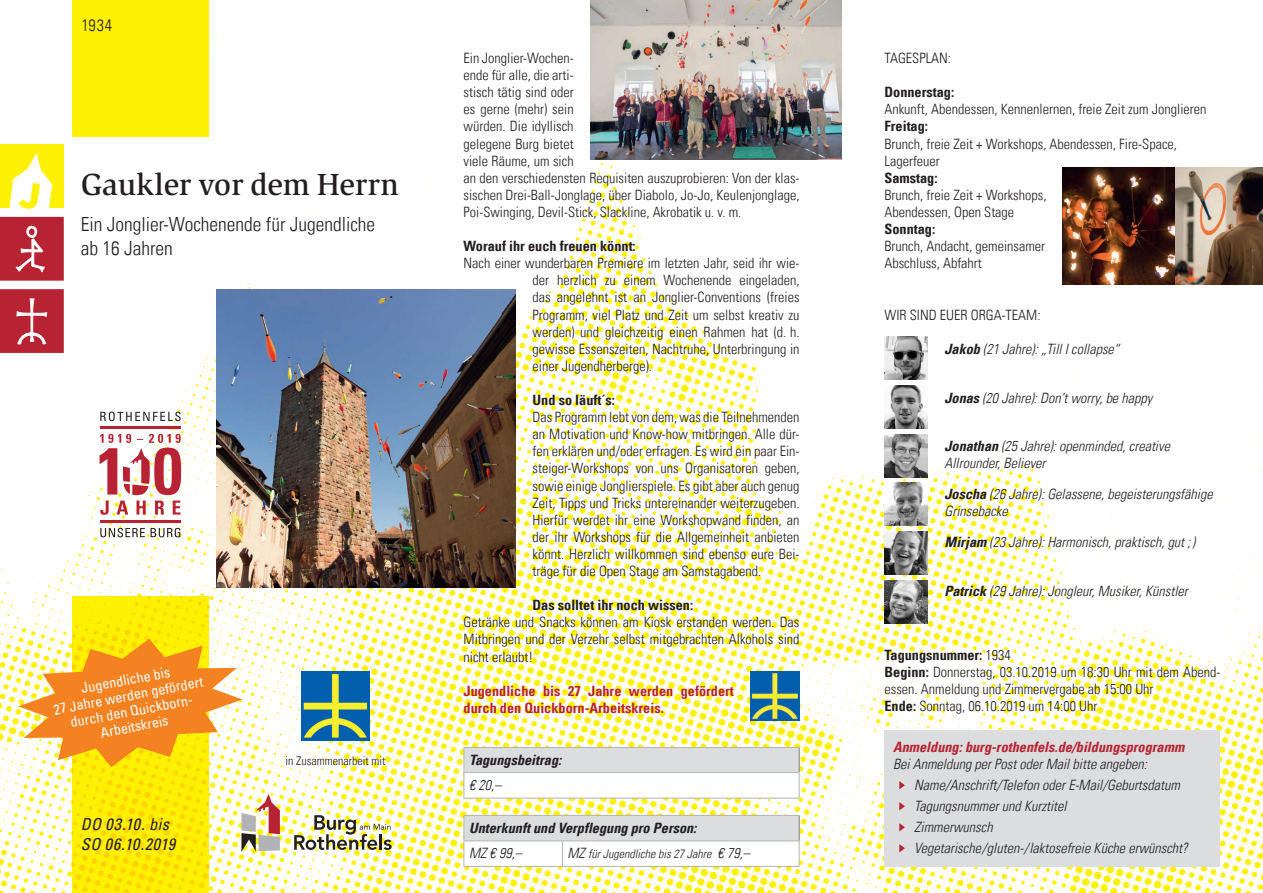
<style>
.page{position:relative;width:1263px;height:893px;background:#fff}
.page>*{position:absolute;margin:0;border:0;box-sizing:border-box;transform-origin:0 0}
.t1{font:500 31.35px "Slimbach";letter-spacing:.005em;color:#231f20}
.t2{font:300 condensed 19.5px/24px "Univers LT";color:#231f20}
.t3{font:italic condensed 16.5px/19.5px "Univers LT";letter-spacing:.025em;color:#231f20}
.t4{font:300 condensed 16.5px "Univers LT";color:#231f20}
.t5{font:300 condensed 14.25px/17.1px "Univers LT";color:#231f20}
.t6{font:italic 300 condensed 14.25px/21px "Univers LT";color:#231f20}
.t7{font:700 condensed 14.25px "Univers LT";color:#231f20}
.t8{font:700 condensed 14.25px/17.1px "Univers LT";color:#b72332}
.t9{font:condensed 14.25px/15.8px "Univers LT";color:#fff;text-align:center}
.t10{font:italic 700 condensed 14.25px "Univers LT";color:#231f20}
.t11{font:italic 700 condensed 14.25px "Univers LT";color:#b72332}
.t12{font:italic 300 condensed 12px "Univers LT";color:#231f20}
.t13{font:300 condensed 12px "Univers LT";color:#231f20}
.s1{font-size:14.25px}
.s2{font-weight:700}
</style>
<div class="page">
<img style="left:0;top:0;width:1263px;height:893px">
<img style="left:72px;top:596px;width:136px;height:297px">
<div style="left:72px;top:0;width:136px;height:136px;background:#fff101"></div>
<svg style="left:0;top:217px;width:64px;height:64px;background:#bd3644"></svg>
<svg style="left:294px;top:815px;width:98px;height:35px"></svg>
<svg style="left:241px;top:794px;width:39px;height:58px"></svg>
<hr style="left:463px;top:815px;width:99px;height:1px;background:#b2b3b7">
<hr style="left:562px;top:815px;width:237px;height:1px;background:#b2b3b7">
<svg style="left:463px;top:816px;width:337px;height:50px"></svg>
<hr style="left:463px;top:866px;width:99px;height:1px;background:#b2b3b7">
<hr style="left:562px;top:866px;width:237px;height:1px;background:#b2b3b7">
<div style="left:464px;top:747px;width:335px;height:26px;background:#dcdddf"></div>
<div style="left:464px;top:773px;width:335px;height:25px;background:#fff"></div>
<hr style="left:463px;top:747px;width:336px;height:1px;background:#b2b3b7">
<hr style="left:463px;top:772px;width:336px;height:1px;background:#b2b3b7">
<svg style="left:463px;top:748px;width:1px;height:50px"></svg>
<svg style="left:799px;top:748px;width:1px;height:50px"></svg>
<hr style="left:463px;top:798px;width:336px;height:1px;background:#b2b3b7">
<img style="left:884px;top:337px;width:43px;height:43px">
<img style="left:884px;top:385px;width:43px;height:43px">
<img style="left:884px;top:434px;width:43px;height:43px">
<img style="left:884px;top:483px;width:43px;height:43px">
<img style="left:884px;top:580px;width:43px;height:43px">
<div style="left:884px;top:730px;width:336px;height:137px;background:#dcdddf"></div>
<svg style="left:899px;top:781px;width:6px;height:9px"></svg>
<svg style="left:899px;top:802px;width:6px;height:9px"></svg>
<svg style="left:899px;top:823px;width:6px;height:9px"></svg>
<svg style="left:899px;top:844px;width:6px;height:9px"></svg>
<img style="left:217px;top:289px;width:298px;height:299px">
<svg style="left:0;top:289px;width:64px;height:64px;background:#bd3643"></svg>
<div style="left:0;top:145px;width:64px;height:63px;background:#fff101"></div>
<svg style="left:9px;top:153px;width:43px;height:56px"></svg>
<svg style="left:18px;top:639px;width:224px;height:128px"></svg>
<img style="left:301px;top:672px;width:69px;height:69px">
<img style="left:751px;top:672px;width:48px;height:48px">
<img style="left:884px;top:531px;width:43px;height:43px">
<img style="left:1062px;top:168px;width:201px;height:117px">
<img style="left:591px;top:0;width:251px;height:160px">
<svg style="left:100px;top:501px;width:80px;height:14px"></svg>
<svg style="left:100px;top:412px;width:81px;height:9px"></svg>
<svg style="left:100px;top:528px;width:80px;height:9px"></svg>
<svg style="left:100px;top:434px;width:81px;height:61px"></svg>
<hr style="left:100px;top:427px;width:81px;height:2px;background:#b72332">
<hr style="left:100px;top:520px;width:81px;height:3px;background:#b72332">
<p class="t4" style="left:82px;top:16px;width:32px">1934</p>
<h1 class="t1" style="left:81px;top:165px;width:320px">Gaukler vor dem Herrn</h1>
<h2 class="t2" style="left:81px;top:212px;width:296px">Ein Jonglier-Wochenende für Jugendliche ab 16 Jahren</h2>
<p class="t9" style="left:49px;top:687px;width:153px;rotate:-11deg">Jugendliche bis<br>27 Jahre werden gefördert durch den Quickborn-<br>Arbeitskreis</p>
<p class="t13" style="left:286px;top:753px;width:101px">in Zusammenarbeit mit</p>
<p class="t5" style="left:464px;top:49px;width:337px">Ein Jonglier-Wochen-<br>ende für alle, die arti-<br>stisch tätig sind oder<br>es gerne (mehr) sein<br>würden. Die idyllisch<br>gelegene Burg bietet<br>viele Räume, um sich<br>an den verschiedensten Requisiten auszuprobieren: Von der klas&shy;sischen Drei-Ball-Jonglage, über Diabolo, Jo-Jo, Keulenjonglage, Poi-Swinging, Devil-Stick, Slackline, Akrobatik u. v. m.</p>
<p class="t7" style="left:464px;top:237px;width:174px">Worauf ihr euch freuen könnt:</p>
<p class="t5" style="left:532px;top:255px;width:268px;text-align:justify;text-indent:-69px">Nach einer wunderbaren Premiere im letzten Jahr, seid ihr wie&shy;der herzlich zu einem Wochenende eingeladen, das angelehnt ist an Jonglier-Conventions (freies Programm, viel Platz und Zeit um selbst kreativ zu werden) und gleichzeitig einen Rahmen hat (d. h. gewisse Essenszeiten, Nachtruhe, Unterbringung in einer Jugendherberge).</p>
<p class="t7" style="left:532px;top:391px;width:84px">Und so läuft´s:</p>
<p class="t5" style="left:532px;top:409px;width:268px;text-align:justify">Das Programm lebt von dem, was die Teilnehmenden an Motivation und Know-how mitbringen. Alle dür&shy;fen erklären und/oder erfragen. Es wird ein paar Ein&shy;steiger-Workshops von uns Organisatoren geben, sowie einige Jonglierspiele. Es gibt aber auch genug Zeit, Tipps und Tricks untereinander weiterzugeben.<br>Hierfür werdet ihr eine Workshopwand finden, an der ihr Workshops für die Allgemeinheit anbieten könnt. Herzlich willkommen sind ebenso eure Bei&shy;träge für die Open Stage am Samstagabend.</p>
<p class="t7" style="left:532px;top:596px;width:162px">Das solltet ihr noch wissen:</p>
<p class="t5" style="left:464px;top:614px;width:337px;text-align:justify">Getränke und Snacks können am Kiosk erstanden werden. Das Mitbringen und der Verzehr selbst mitgebrachten Alkohols sind nicht erlaubt!</p>
<p class="t8" style="left:464px;top:682px;width:272px">Jugendliche bis 27 Jahre werden gefördert durch den Quickborn-Arbeitskreis.</p>
<p class="t10" style="left:469px;top:751px;width:94px">Tagungsbeitrag:</p>
<p class="t6" style="left:469px;top:775px;width:34px">€ 20,–</p>
<p class="t3" style="left:81px;top:814px;width:96px">DO 03.10. bis<br>SO 06.10.2019</p>
<p class="t10" style="left:469px;top:819px;width:229px">Unterkunft und Verpflegung pro Person:</p>
<p class="t6" style="left:469px;top:843px;width:55px">MZ € 99,–</p>
<p class="t12" style="left:567px;top:847px;width:184px"><span class="s1">MZ</span> für Jugendliche bis 27 Jahre <span class="s1">€ 79,–</span></p>
<p class="t5" style="left:884px;top:49px;width:68px">TAGESPLAN:</p>
<p class="t7" style="left:884px;top:83px;width:71px">Donnerstag:</p>
<p class="t5" style="left:884px;top:101px;width:324px">Ankunft, Abendessen, Kennenlernen, freie Zeit zum Jonglieren</p>
<p class="t7" style="left:884px;top:118px;width:45px">Freitag:</p>
<p class="t5" style="left:884px;top:135px;width:294px">Brunch, freie Zeit + Workshops, Abendessen, Fire-Space,<br>Lagerfeuer</p>
<p class="t7" style="left:884px;top:169px;width:55px">Samstag:</p>
<p class="t5" style="left:884px;top:186px;width:163px">Brunch, freie Zeit + Workshops,<br>Abendessen, Open Stage</p>
<p class="t7" style="left:884px;top:220px;width:52px">Sonntag:</p>
<p class="t5" style="left:884px;top:238px;width:162px">Brunch, Andacht, gemeinsamer<br>Abschluss, Abfahrt</p>
<p class="t5" style="left:884px;top:306px;width:157px">WIR SIND EUER ORGA-TEAM:</p>
<p class="t6" style="left:944px;top:339px;width:176px"><span class="s2">Jakob</span> (21 Jahre): „Till I collapse“</p>
<p class="t6" style="left:944px;top:387px;width:209px"><span class="s2">Jonas</span> (20 Jahre): Don’t worry, be happy</p>
<p class="t6" style="left:944px;top:437px;width:227px;line-height:17.1px"><span class="s2">Jonathan</span> (25 Jahre): openminded, creative<br>Allrounder, Believer</p>
<p class="t6" style="left:944px;top:486px;width:270px;line-height:17.1px"><span class="s2">Joscha</span> (26 Jahre): Gelassene, begeisterungsfähige<br>Grinsebacke</p>
<p class="t6" style="left:944px;top:532px;width:252px"><span class="s2">Mirjam</span> (23 Jahre): Harmonisch, praktisch, gut ;)</p>
<p class="t6" style="left:944px;top:580px;width:245px"><span class="s2">Patrick</span> (29 Jahre): Jongleur, Musiker, Künstler</p>
<p class="t5" style="left:884px;top:647px;width:337px"><span class="s2">Tagungsnummer:</span> 1934<br><span class="s2">Beginn:</span> Donnerstag, 03.10.2019 um 18:30 Uhr mit dem Abend&shy;essen. Anmeldung und Zimmervergabe ab 15:00 Uhr<br><span class="s2">Ende:</span> Sonntag, 06.10.2019 um 14:00 Uhr</p>
<p class="t11" style="left:893px;top:738px;width:293px">Anmeldung: burg-rothenfels.de/bildungsprogramm</p>
<p class="t6" style="left:914px;top:754px;width:275px;text-indent:-21px">Bei Anmeldung per Post oder Mail bitte angeben:<br>Name/Anschrift/Telefon oder E-Mail/Geburtsdatum Tagungsnummer und Kurztitel<br>Zimmerwunsch<br>Vegetarische/gluten-/laktosefreie Küche erwünscht?</p>
</div>
